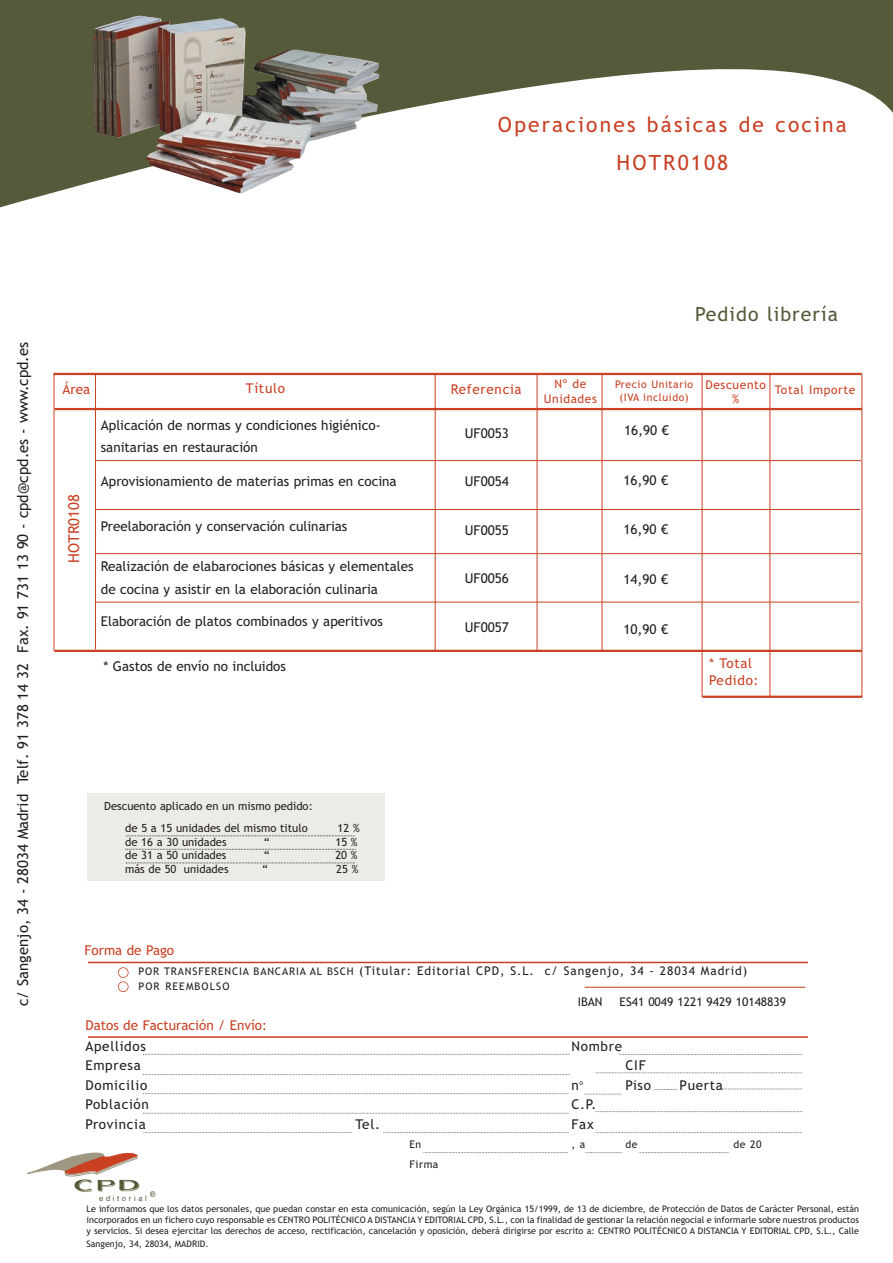
<style>
.page{position:relative;width:893px;height:1263px;background:#fff}
.page>*{position:absolute;margin:0;border:0;box-sizing:border-box;transform-origin:0 0}
.t1{font:21px/37.8px "Trebuchet MS";letter-spacing:.105em;color:#c94023;text-align:center}
.t2{font:19.5px "Trebuchet MS";letter-spacing:.055em;color:#555a3a}
.t3{font:15px "Trebuchet MS";color:#231f20}
.t4{font:15px "Trebuchet MS";color:#c94023}
.t5{font:13.5px/21.5px "Trebuchet MS";color:#231f20}
.t6{font:13.5px "Trebuchet MS";color:#c94023}
.t7{font:13.5px "Trebuchet MS";letter-spacing:.05em;color:#231f20}
.t8{font:13.5px/16.5px "Trebuchet MS";letter-spacing:.055em;color:#c94023}
.t9{font:13.5px "Trebuchet MS";letter-spacing:.055em;color:#231f20}
.t10{font:12px "Trebuchet MS";letter-spacing:.08em;color:#231f20}
.t11{font:12px/15px "Trebuchet MS";letter-spacing:.055em;color:#c94023;text-align:center}
.t12{font:12px "Trebuchet MS";color:#231f20}
.t13{font:11.25px/22.5px "Trebuchet MS";color:#231f20}
.t14{font:10.5px "Trebuchet MS";letter-spacing:.105em;color:#231f20}
.t15{font:10.5px/12.6px "Trebuchet MS";letter-spacing:.055em;color:#c94023;text-align:center}
.t16{font:9px/10.8px "Trebuchet MS";color:#231f20;text-align:justify}
.t17{font:7.5px "Helvetica";color:#555a3a}
.s1{font-size:10.5px}
</style>
<div class="page">
<svg style="left:0;top:0;width:893px;height:208px"></svg>
<svg style="left:27px;top:1152px;width:112px;height:40px"></svg>
<svg style="left:150px;top:1191px;width:5px;height:6px"></svg>
<div style="left:87px;top:793px;width:298px;height:87px;background:#ecebe5"></div>
<hr style="left:585px;top:987px;width:220px;height:1px;background:#c94023">
<hr style="left:88px;top:962px;width:720px;height:1px;background:#c94023">
<hr style="left:88px;top:1036px;width:720px;height:2px;background:#c94023">
<svg style="left:143px;top:1054px;width:427px;height:1px"></svg>
<svg style="left:143px;top:1074px;width:427px;height:1px"></svg>
<svg style="left:619px;top:1054px;width:183px;height:1px"></svg>
<svg style="left:595px;top:1072px;width:207px;height:1px"></svg>
<svg style="left:653px;top:1089px;width:25px;height:1px"></svg>
<svg style="left:584px;top:1094px;width:38px;height:1px"></svg>
<svg style="left:143px;top:1093px;width:426px;height:1px"></svg>
<svg style="left:143px;top:1113px;width:426px;height:1px"></svg>
<svg style="left:143px;top:1132px;width:209px;height:1px"></svg>
<svg style="left:383px;top:1132px;width:186px;height:1px"></svg>
<svg style="left:595px;top:1132px;width:207px;height:1px"></svg>
<svg style="left:595px;top:1111px;width:207px;height:1px"></svg>
<svg style="left:717px;top:1088px;width:85px;height:1px"></svg>
<svg style="left:423px;top:1152px;width:145px;height:1px"></svg>
<svg style="left:639px;top:1152px;width:90px;height:1px"></svg>
<svg style="left:585px;top:1152px;width:38px;height:1px"></svg>
<div style="left:118px;top:967px;width:11px;height:11px;border:2px solid #c94023;border-radius:50%"></div>
<div style="left:118px;top:981px;width:11px;height:11px;border:2px solid #c94023;border-radius:50%"></div>
<svg style="left:126px;top:835px;width:229px;height:1px"></svg>
<svg style="left:126px;top:849px;width:230px;height:1px"></svg>
<svg style="left:126px;top:862px;width:229px;height:1px"></svg>
<img style="left:93px;top:16px;width:286px;height:177px">
<hr style="left:55px;top:408px;width:807px;height:2px;background:#c94023">
<hr style="left:95px;top:460px;width:766px;height:1px;background:#c94023">
<hr style="left:95px;top:509px;width:765px;height:1px;background:#c94023">
<hr style="left:53px;top:373px;width:809px;height:2px;background:#c94023">
<hr style="left:435px;top:375px;width:1px;height:276px;background:#c94023">
<hr style="left:95px;top:374px;width:1px;height:275px;background:#c94023">
<hr style="left:54px;top:375px;width:1px;height:276px;background:#c94023">
<hr style="left:769px;top:375px;width:1px;height:321px;background:#c94023">
<hr style="left:537px;top:375px;width:1px;height:275px;background:#c94023">
<hr style="left:602px;top:374px;width:1px;height:277px;background:#c94023">
<hr style="left:702px;top:375px;width:1px;height:322px;background:#c94023">
<hr style="left:861px;top:375px;width:1px;height:322px;background:#c94023">
<hr style="left:95px;top:553px;width:766px;height:1px;background:#c94023">
<hr style="left:95px;top:602px;width:764px;height:1px;background:#c94023">
<hr style="left:54px;top:650px;width:808px;height:2px;background:#c94023">
<hr style="left:702px;top:696px;width:160px;height:2px;background:#c94023">
<h1 class="t1" style="left:498px;top:106px;width:350px">Operaciones básicas de cocina<br>HOTR0108</h1>
<h3 class="t3" style="left:14px;top:1006px;width:666px;rotate:-90deg">c/ Sangenjo, 34 - 28034 Madrid Telf. 91 378 14 32 Fax. 91 731 13 90 - cpd@cpd.es - www.cpd.es</h3>
<h2 class="t2" style="left:695px;top:303px;width:144px">Pedido librería</h2>
<h3 class="t6" style="left:63px;top:382px;width:29px">Área</h3>
<h3 class="t8" style="left:451px;top:381px;width:73px">Referencia</h3>
<h3 class="t11" style="left:544px;top:376px;width:55px">Nº de<br>Unidades</h3>
<h3 class="t6" style="left:246px;top:380px;width:41px">Título</h3>
<h3 class="t11" style="left:705px;top:377px;width:62px;line-height:14.4px">Descuento %</h3>
<p class="t15" style="left:615px;top:378px;width:80px">Precio Unitario (IVA incluido)</p>
<h3 class="t11" style="left:775px;top:383px;width:82px">Total Importe</h3>
<h3 class="t4" style="left:65px;top:563px;width:70px;rotate:-90deg">HOTR0108</h3>
<h3 class="t5" style="left:101px;top:415px;width:281px">Aplicación de normas y condiciones higiénico&shy;sanitarias en restauración</h3>
<h3 class="t5" style="left:101px;top:471px;width:297px">Aprovisionamiento de materias primas en cocina</h3>
<h3 class="t5" style="left:101px;top:516px;width:248px">Preelaboración y conservación culinarias</h3>
<h3 class="t5" style="left:101px;top:555px;width:314px;line-height:22.6px">Realización de elabarociones básicas y elementales de cocina y asistir en la elaboración culinaria</h3>
<h3 class="t5" style="left:101px;top:610px;width:283px">Elaboración de platos combinados y aperitivos</h3>
<h3 class="t5" style="left:104px;top:655px;width:184px">* Gastos de envío no incluidos</h3>
<p class="t13" style="left:125px;top:795px;width:189px;text-indent:-21px">Descuento aplicado en un mismo pedido: de 5 a 15 unidades del mismo titulo</p>
<p class="t13" style="left:338px;top:817px;width:24px">12 %</p>
<p class="t13" style="left:125px;top:831px;width:103px">de 16 a 30 unidades</p>
<p class="t13" style="left:264px;top:831px;width:7px">“</p>
<p class="t13" style="left:335px;top:831px;width:24px">15 %</p>
<p class="t13" style="left:125px;top:844px;width:103px">de 31 a 50 unidades</p>
<p class="t13" style="left:264px;top:844px;width:7px">“</p>
<p class="t13" style="left:335px;top:844px;width:24px">20 %</p>
<p class="t13" style="left:125px;top:858px;width:105px">más de 50 unidades</p>
<p class="t13" style="left:262px;top:858px;width:7px">“</p>
<p class="t13" style="left:336px;top:858px;width:24px">25 %</p>
<h3 class="t5" style="left:465px;top:422px;width:46px">UF0053</h3>
<h3 class="t5" style="left:465px;top:471px;width:46px">UF0054</h3>
<h3 class="t5" style="left:465px;top:519px;width:46px">UF0055</h3>
<h3 class="t5" style="left:465px;top:568px;width:46px">UF0056</h3>
<h3 class="t5" style="left:465px;top:616px;width:46px">UF0057</h3>
<h3 class="t5" style="left:624px;top:419px;width:46px">16,90 €</h3>
<h3 class="t5" style="left:623px;top:469px;width:46px">16,90 €</h3>
<h3 class="t5" style="left:623px;top:519px;width:46px">16,90 €</h3>
<h3 class="t5" style="left:623px;top:569px;width:46px">14,90 €</h3>
<h3 class="t5" style="left:623px;top:619px;width:46px">10,90 €</h3>
<h3 class="t8" style="left:709px;top:655px;width:51px">* Total<br>Pedido:</h3>
<h3 class="t6" style="left:84px;top:942px;width:91px">Forma de Pago</h3>
<h3 class="t10" style="left:138px;top:963px;width:610px"><span class="s1">POR TRANSFERENCIA BANCARIA AL BSCH</span> (Titular: Editorial CPD, S.L. c/ Sangenjo, 34 - 28034 Madrid)</h3>
<p class="t14" style="left:138px;top:980px;width:92px">POR REEMBOLSO</p>
<h3 class="t6" style="left:85px;top:1017px;width:183px">Datos de Facturación / Envío:</h3>
<h3 class="t7" style="left:85px;top:1038px;width:62px">Apellidos</h3>
<h3 class="t5" style="left:571px;top:1035px;width:52px">Nombre</h3>
<h3 class="t7" style="left:85px;top:1058px;width:57px">Empresa</h3>
<h3 class="t5" style="left:625px;top:1055px;width:22px">CIF</h3>
<h3 class="t9" style="left:85px;top:1077px;width:63px">Domicilio</h3>
<h3 class="t5" style="left:571px;top:1074px;width:13px">n<sup>o</sup></h3>
<h3 class="t5" style="left:625px;top:1074px;width:27px">Piso</h3>
<h3 class="t5" style="left:679px;top:1074px;width:45px">Puerta</h3>
<h3 class="t7" style="left:85px;top:1097px;width:65px">Población</h3>
<h3 class="t5" style="left:571px;top:1094px;width:27px">C.P.</h3>
<h3 class="t9" style="left:85px;top:1116px;width:62px">Provincia</h3>
<h3 class="t5" style="left:355px;top:1113px;width:26px">Tel.</h3>
<h3 class="t5" style="left:571px;top:1113px;width:24px">Fax</h3>
<p class="t14" style="left:409px;top:1138px;width:13px">En</p>
<p class="t14" style="left:571px;top:1138px;width:15px">, a</p>
<p class="t14" style="left:625px;top:1138px;width:14px">de</p>
<p class="t14" style="left:733px;top:1138px;width:30px">de 20</p>
<p class="t14" style="left:409px;top:1158px;width:31px">Firma</p>
<p class="t16" style="left:87px;top:1203px;width:774px">Le informamos que los datos personales, que puedan constar en esta comunicación, según la Ley Orgánica 15/1999, de 13 de diciembre, de Protección de Datos de Carácter Personal, están incorporados en un fichero cuyo responsable es CENTRO POLITÉCNICO A DISTANCIA Y EDITORIAL CPD, S.L., con la finalidad de gestionar la relación negocial e informarle sobre nuestros productos y servicios. Si desea ejercitar los derechos de acceso, rectificación, cancelación y oposición, deberá dirigirse por escrito a: CENTRO POLITÉCNICO A DISTANCIA Y EDITORIAL CPD, S.L., Calle</p>
<p class="t16" style="left:87px;top:1238px;width:124px">Sangenjo, 34, 28034, MADRID.</p>
<h3 class="t10" style="left:578px;top:994px;width:26px">IBAN</h3>
<h3 class="t12" style="left:620px;top:994px;width:168px">ES41 0049 1221 9429 10148839</h3>
<p class="t17" style="left:99px;top:1193px;width:49px">editorial</p>
</div>
